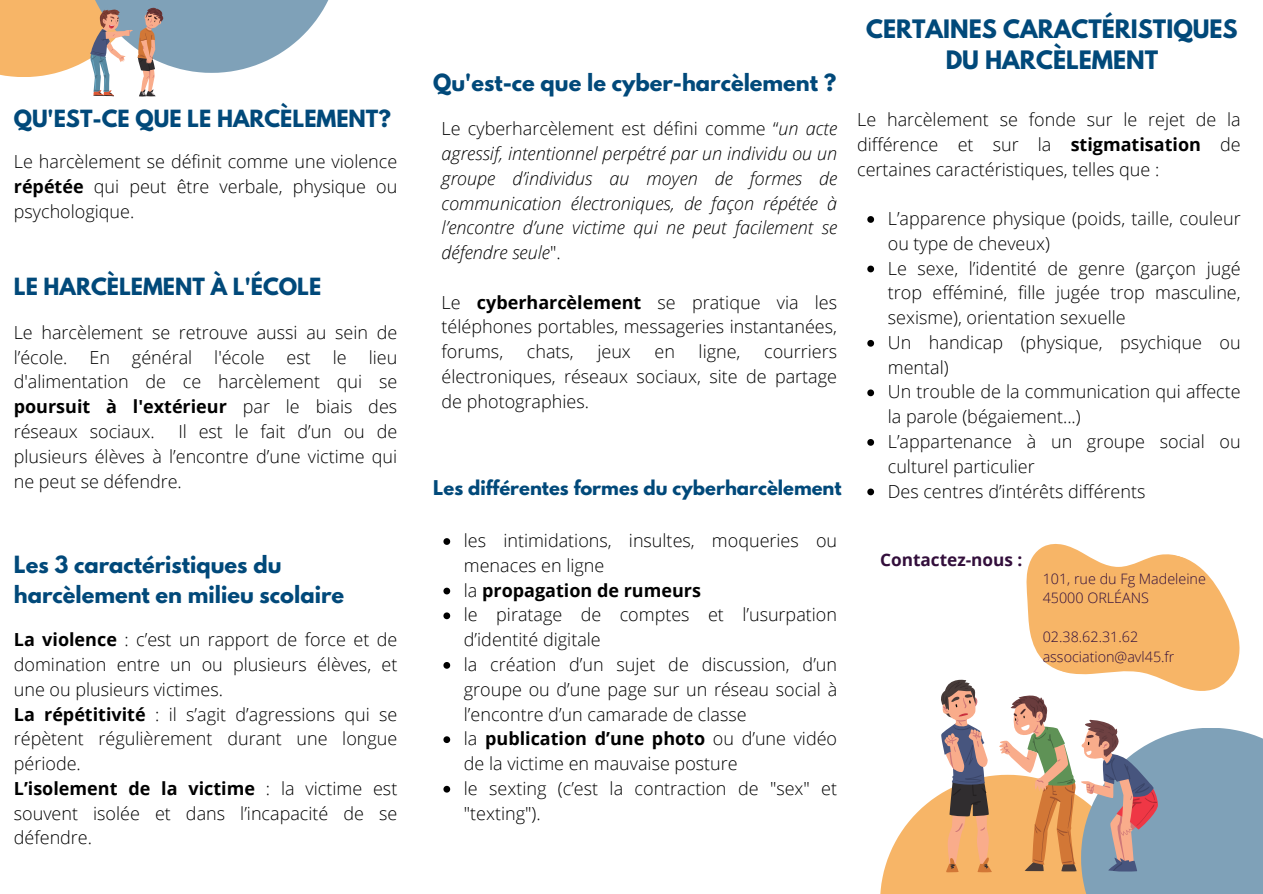
<style>
.page{position:relative;width:1263px;height:894px;background:#fff}
.page>*{position:absolute;margin:0;border:0;box-sizing:border-box;transform-origin:0 0}
.t1{font:700 22.5px/31.5px "League Spartan";color:#01497a;text-align:center}
.t2{font:700 21px/29.2px "League Spartan";color:#01497a}
.t3{font:300 18px/24.8px "Open Sans";color:#000}
.t4{font:italic 300 18px/24.8px "Open Sans";color:#000;text-align:justify}
.t5{font:700 18px "League Spartan";color:#01497a}
.t6{font:700 18px "Open Sans";color:#000}
.t7{font:700 17.25px "Open Sans";color:#320e3b}
.t8{font:300 14.4px "Open Sans";color:#320e3b}
.s1{font-weight:700}
.s2{font-style:normal}
.s3{font-weight:300}
</style>
<div class="page">
<div style="left:0;top:0;width:151px;height:77px;background:#f7b567"></div>
<svg style="left:82px;top:0;width:247px;height:73px;fill:#7fa1b8"></svg>
<svg style="left:880px;top:775px;width:201px;height:118px;fill:#f7b567"></svg>
<div style="left:1081px;top:727px;width:182px;height:166px;background:#7fa1b8"></div>
<svg style="left:999px;top:718px;width:159px;height:153px"></svg>
<svg style="left:940px;top:679px;width:52px;height:193px"></svg>
<svg style="left:443px;top:538px;width:7px;height:6px"></svg>
<svg style="left:443px;top:587px;width:7px;height:7px"></svg>
<svg style="left:443px;top:612px;width:7px;height:7px"></svg>
<svg style="left:443px;top:662px;width:7px;height:6px"></svg>
<svg style="left:443px;top:736px;width:7px;height:6px"></svg>
<svg style="left:443px;top:785px;width:7px;height:7px"></svg>
<svg style="left:867px;top:216px;width:7px;height:7px"></svg>
<svg style="left:867px;top:265px;width:7px;height:7px"></svg>
<svg style="left:867px;top:340px;width:7px;height:6px"></svg>
<svg style="left:867px;top:389px;width:7px;height:7px"></svg>
<svg style="left:867px;top:439px;width:7px;height:6px"></svg>
<svg style="left:867px;top:488px;width:7px;height:7px"></svg>
<img style="left:89px;top:8px;width:75px;height:88px">
<svg style="left:1010px;top:544px;width:230px;height:174px;fill:#f7b567"></svg>
<p class="t2" style="left:14px;top:106px;width:379px">QU'EST-CE QUE LE HARCÈLEMENT?</p>
<h1 class="t3" style="left:14px;top:149px;width:385px;text-align:justify">Le harcèlement se définit comme une violence <span class="s1">répétée</span> qui peut être verbale, physique ou psychologique.</h1>
<h4 class="t2" style="left:14px;top:275px;width:309px">LE HARCÈLEMENT À L'ÉCOLE</h4>
<h1 class="t3" style="left:14px;top:319px;width:385px;text-align:justify">Le harcèlement se retrouve aussi au sein de l’école. En général l'école est le lieu d'alimentation de ce harcèlement qui se <span class="s1">poursuit à l'extérieur</span> par le biais des réseaux sociaux.</h1>
<h1 class="t3" style="left:14px;top:418px;width:385px;text-align:justify;text-indent:165px">Il est le fait d’un ou de plusieurs élèves à l’encontre d’une victime qui ne peut se défendre.</h1>
<h4 class="t2" style="left:14px;top:553px;width:332px">Les 3 caractéristiques du harcèlement en milieu scolaire</h4>
<h2 class="t3" style="left:14px;top:626px;width:385px"><span class="s1">La violence</span> : c’est un rapport de force et de domination entre un ou plusieurs élèves, et une ou plusieurs victimes.<br><span class="s1">La répétitivité</span> : il s’agit d’agressions qui se répètent régulièrement durant une longue période.<br><span class="s1">L’isolement de la victime</span> : la victime est souvent isolée et dans l’incapacité de se défendre.</h2>
<h4 class="t2" style="left:433px;top:71px;width:404px">Qu'est-ce que le cyber-harcèlement ?</h4>
<h2 class="t4" style="left:442px;top:116px;width:397px"><span class="s2">Le cyberharcèlement est défini comme “</span>un acte agressif, intentionnel perpétré par un individu ou un groupe d’individus au moyen de formes de communication électroniques, de façon répétée à l’encontre d’une victime qui ne peut facilement se défendre seule<span class="s2">".</span></h2>
<h1 class="t3" style="left:442px;top:289px;width:397px;text-align:justify">Le <span class="s1">cyberharcèlement</span> se pratique via les téléphones portables, messageries instantanées, forums,</h1>
<h1 class="t3" style="left:527px;top:339px;width:48px">chats,</h1>
<h1 class="t3" style="left:597px;top:339px;width:35px">jeux</h1>
<h1 class="t3" style="left:654px;top:339px;width:22px">en</h1>
<h1 class="t3" style="left:699px;top:339px;width:43px">ligne,</h1>
<h1 class="t3" style="left:442px;top:339px;width:397px;text-align:justify;text-indent:323px">courriers électroniques, réseaux sociaux, site de partage de photographies.</h1>
<h4 class="t5" style="left:433px;top:479px;width:410px">Les différentes formes du cyberharcèlement</h4>
<h4 class="t3" style="left:464px;top:527px;width:375px">les intimidations, insultes, moqueries ou menaces en ligne</h4>
<h3 class="t6" style="left:464px;top:577px;width:239px"><span class="s3">la</span> propagation de rumeurs</h3>
<h4 class="t3" style="left:464px;top:602px;width:375px">le piratage de comptes et l’usurpation d’identité digitale</h4>
<p class="t3" style="left:464px;top:651px;width:375px;text-align:justify">la création d’un sujet de discussion, d’un groupe ou d’une page sur un réseau social à l’encontre d’un camarade de classe</p>
<p class="t3" style="left:464px;top:725px;width:375px">la <span class="s1">publication d’une photo</span> ou d’une vidéo de la victime en mauvaise posture</p>
<p class="t3" style="left:464px;top:775px;width:375px">le sexting (c’est la contraction de "sex" et "texting").</p>
<p class="t1" style="left:866px;top:16px;width:373px">CERTAINES CARACTÉRISTIQUES<br>DU HARCÈLEMENT</p>
<p class="t3" style="left:857px;top:107px;width:385px;text-align:justify">Le harcèlement se fonde sur le rejet de la différence et sur la <span class="s1">stigmatisation</span> de certaines caractéristiques, telles que :</p>
<p class="t3" style="left:888px;top:206px;width:354px">L’apparence physique (poids, taille, couleur ou type de cheveux)</p>
<p class="t3" style="left:888px;top:255px;width:354px;text-align:justify">Le sexe, l’identité de genre (garçon jugé trop efféminé, fille jugée trop masculine, sexisme), orientation sexuelle</p>
<p class="t3" style="left:888px;top:329px;width:354px">Un handicap (physique, psychique ou mental)</p>
<p class="t3" style="left:888px;top:379px;width:354px">Un trouble de la communication qui affecte la parole (bégaiement...)</p>
<p class="t3" style="left:888px;top:428px;width:354px">L’appartenance à un groupe social ou culturel particulier</p>
<p class="t3" style="left:888px;top:478px;width:259px">Des centres d’intérêts différents</p>
<p class="t7" style="left:880px;top:547px;width:144px">Contactez-nous :</p>
<p class="t8" style="left:1043px;top:568px;width:165px">101, rue du Fg Madeleine</p>
<p class="t8" style="left:1043px;top:587px;width:108px">45000 ORLÉANS</p>
<p class="t8" style="left:1043px;top:626px;width:97px">02.38.62.31.62</p>
<p class="t8" style="left:1043px;top:646px;width:133px">association@avl45.fr</p>
</div>
